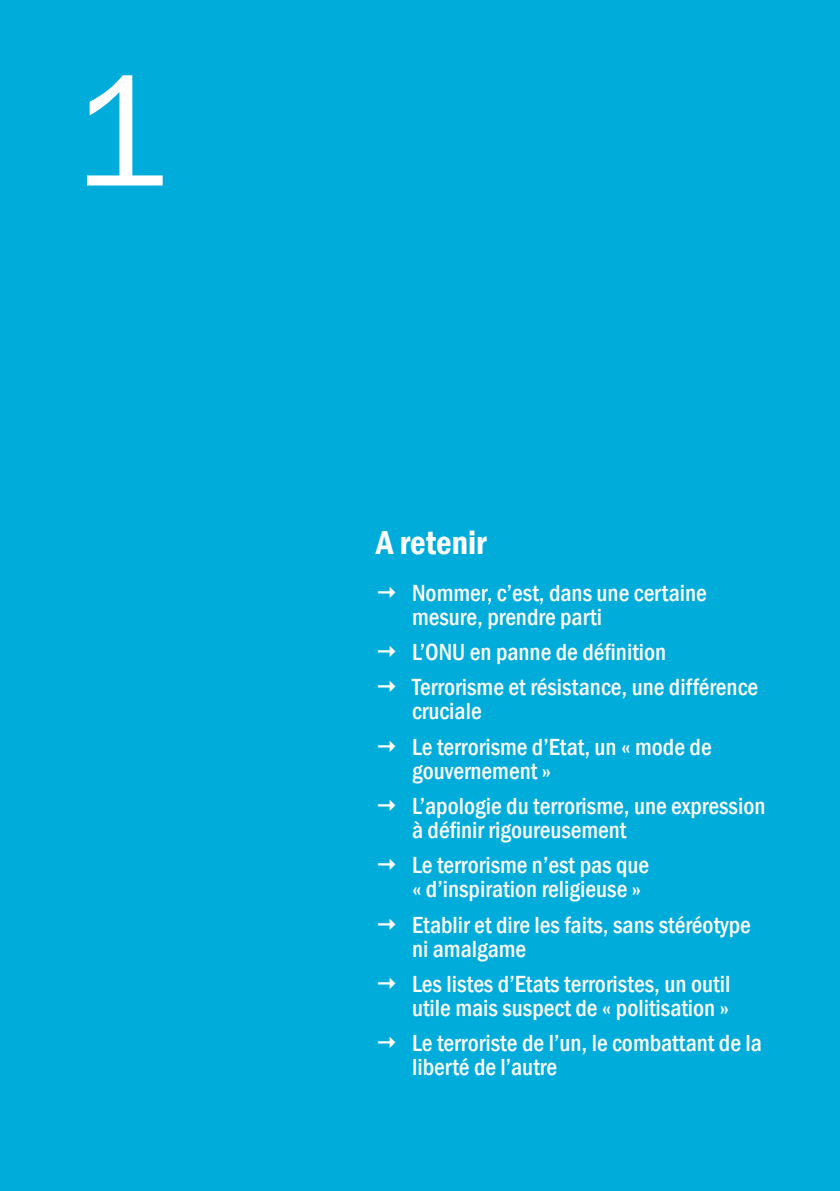
<style>
.page{position:relative;width:840px;height:1191px;background:#fff}
.page>*{position:absolute;margin:0;border:0;box-sizing:border-box;transform-origin:0 0}
.t1{font:162px "Franklin Gothic";color:#fff}
.t2{font:600 condensed 34px "Franklin Gothic";color:#fff}
.t3{font:500 condensed 24px/35.4px "Franklin Gothic";color:#fff}
</style>
<div class="page">
<div style="left:0;top:0;width:839px;height:1191px;background:#00acd9"></div>
<h1 class="t1" style="left:72px;top:31px;width:96px">1</h1>
<h2 class="t2" style="left:376px;top:520px;width:112px">A retenir</h2>
<p class="t3" style="left:412px;top:580px;width:296px;line-height:24px">Nommer, c’est, dans une certaine mesure, prendre parti</p>
<p class="t3" style="left:412px;top:634px;width:347px">L’ONU en panne de définition<br>Terrorisme et résistance, une différence</p>
<p class="t3" style="left:412px;top:693px;width:301px">cruciale<br>Le terrorisme d’Etat, un « mode de</p>
<p class="t3" style="left:412px;top:752px;width:354px">gouvernement »<br>L’apologie du terrorisme, une expression</p>
<p class="t3" style="left:412px;top:812px;width:238px">à définir rigoureusement<br>Le terrorisme n’est pas que</p>
<p class="t3" style="left:412px;top:871px;width:340px">« d’inspiration religieuse »<br>Etablir et dire les faits, sans stéréotype</p>
<p class="t3" style="left:412px;top:930px;width:319px">ni amalgame<br>Les listes d’Etats terroristes, un outil</p>
<p class="t3" style="left:412px;top:990px;width:351px">utile mais suspect de « politisation »<br>Le terroriste de l’un, le combattant de la</p>
<p class="t3" style="left:412px;top:1049px;width:146px">liberté de l’autre</p>
</div>
